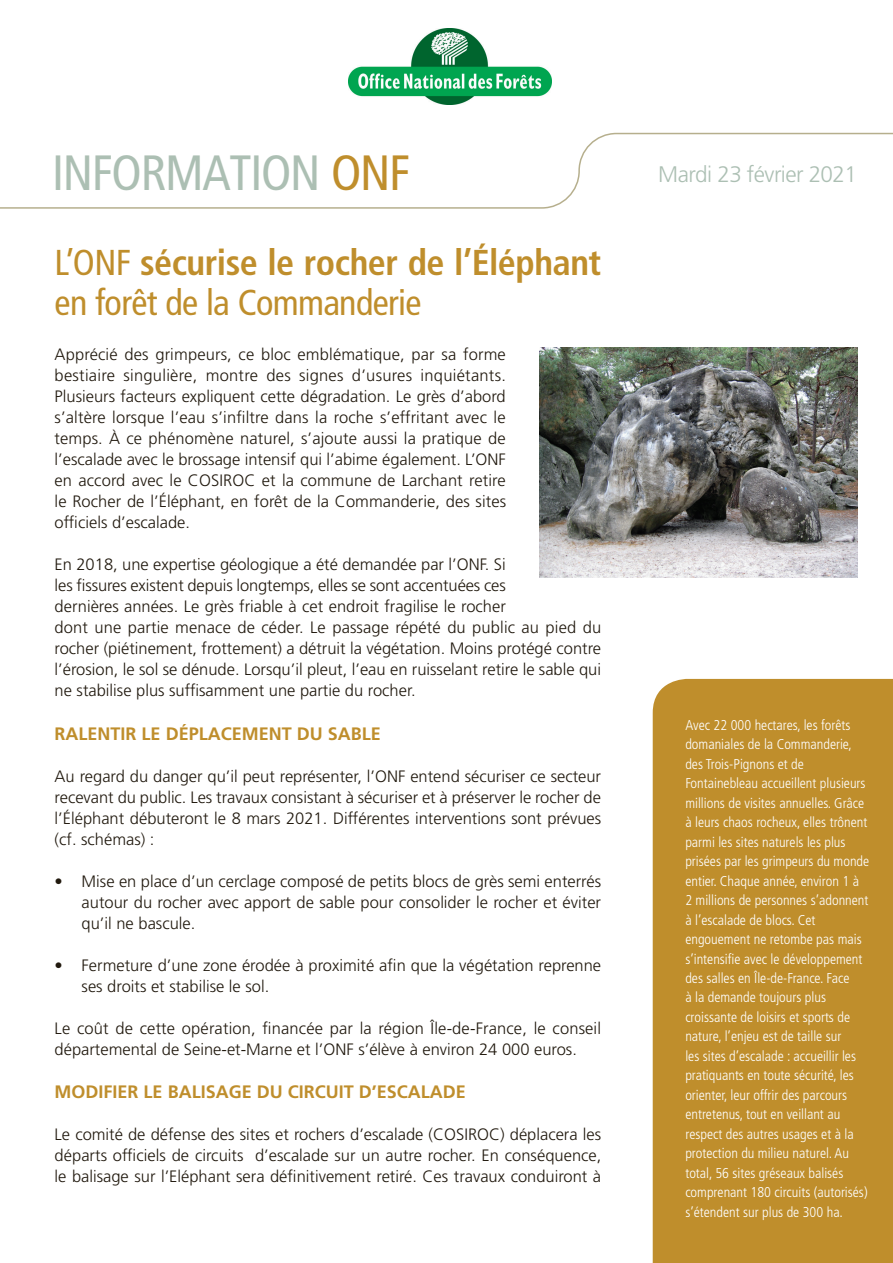
<style>
.page{position:relative;width:893px;height:1263px;background:#fff}
.page>*{position:absolute;margin:0;border:0;box-sizing:border-box;transform-origin:0 0}
.t1{font:condensed 49.5px "Frutiger LT Std";letter-spacing:-.025em;color:#acbfb3}
.t2{font:700 condensed 36px/40.5px "Frutiger LT Std";letter-spacing:-.015em;color:#bf8e2c}
.t3{font:300 22.5px "Frutiger LT Std";letter-spacing:-.025em;color:#acbfb3}
.t4{font:700 18px "Frutiger LT Std";color:#bf8e2c}
.t5{font:300 16.5px/21px "Frutiger LT Std";color:#21190e;text-align:justify}
.t6{font:300 condensed 14.25px/19.5px "Frutiger LT Std";color:#fff}
.s1{color:#bf8e2c}
.s2{font-weight:400}
</style>
<div class="page">
<div style="left:653px;top:679px;width:240px;height:584px;background:#bf8e2c"></div>
<svg style="left:0;top:132px;width:893px;height:77px"></svg>
<img style="left:349px;top:28px;width:202px;height:76px">
<img style="left:540px;top:348px;width:318px;height:229px">
<h1 class="t1" style="left:52px;top:144px;width:360px">INFORMATION <span class="s1">ONF</span></h1>
<h2 class="t2" style="left:55px;top:242px;width:548px"><span class="s2">L’ONF</span> sécurise le rocher de l’Éléphant <span class="s2">en forêt de la Commanderie</span></h2>
<p class="t5" style="left:55px;top:344px;width:453px">Apprécié des grimpeurs, ce bloc emblématique, par sa forme bestiaire singulière, montre des signes d’usures inquiétants.<br>Plusieurs facteurs expliquent cette dégradation. Le grès d’abord s’altère lorsque l’eau s’infiltre dans la roche s’effritant avec le temps. à ce phénomène naturel, s’ajoute aussi la pratique de l’escalade avec le brossage intensif qui l’abime également. L’ONF en accord avec le COSIROC et la commune de Larchant retire le Rocher de l’Éléphant, en forêt de la Commanderie, des sites officiels d’escalade.</p>
<p class="t5" style="left:55px;top:554px;width:548px;text-align:left">En 2018, une expertise géologique a été demandée par l’ONF. Si<br>les fissures existent depuis longtemps, elles se sont accentuées ces<br>dernières années. Le grès friable à cet endroit fragilise le rocher<br>dont une partie menace de céder. Le passage répété du public au pied du rocher (piétinement, frottement) a détruit la végétation. Moins protégé contre l’érosion, le sol se dénude. Lorsqu’il pleut, l’eau en ruisselant retire le sable qui ne stabilise plus suffisamment une partie du rocher.</p>
<p class="t4" style="left:55px;top:723px;width:328px">RALENTIR LE DÉPLACEMENT DU SABLE</p>
<p class="t5" style="left:55px;top:766px;width:548px">Au regard du danger qu’il peut représenter, l’ONF entend sécuriser ce secteur recevant du public. Les travaux consistant à sécuriser et à préserver le rocher de l’éléphant débuteront le 8 mars 2021. Différentes interventions sont prévues (cf. schémas) :</p>
<p class="t5" style="left:82px;top:871px;width:521px;text-indent:-27px">• Mise en place d’un cerclage composé de petits blocs de grès semi enterrés autour du rocher avec apport de sable pour consolider le rocher et éviter qu’il ne bascule.</p>
<p class="t5" style="left:82px;top:955px;width:521px;text-indent:-27px">• Fermeture d’une zone érodée à proximité afin que la végétation reprenne ses droits et stabilise le sol.</p>
<p class="t5" style="left:55px;top:1018px;width:548px">Le coût de cette opération, financée par la région Île-de-France, le conseil départemental de Seine-et-Marne et l’ONF s’élève à environ 24 000 euros.</p>
<p class="t4" style="left:55px;top:1081px;width:413px">M ODIFIER LE BALISAGE DU CIRCUIT D’ESCALADE</p>
<p class="t5" style="left:55px;top:1124px;width:548px">Le comité de défense des sites et rochers d’escalade (COSIROC) déplacera les départs officiels de circuits d’escalade sur un autre rocher. En conséquence, le balisage sur l’Eléphant sera définitivement retiré. Ces travaux conduiront à</p>
<h3 class="t3" style="left:658px;top:162px;width:200px">Mardi 23 février 2021</h3>
<p class="t6" style="left:685px;top:715px;width:185px">Avec 22 000 hectares, les forêts domaniales de la Commanderie, des Trois-Pignons et de Fontainebleau accueillent plusieurs millions de visites annuelles. Grâce à leurs chaos rocheux, elles trônent parmi les sites naturels les plus prisées par les grimpeurs du monde entier. Chaque année, environ 1 à 2 millions de personnes s’adonnent à l’escalade de blocs. Cet engouement ne retombe pas mais s’intensifie avec le développement des salles en Île-de-France. Face<br>à la demande toujours plus croissante de loisirs et sports de nature, l’enjeu est de taille sur<br>les sites d’escalade : accueillir les pratiquants en toute sécurité, les orienter, leur offrir des parcours entretenus, tout en veillant au respect des autres usages et à la protection du milieu naturel. Au total, 56 sites gréseaux balisés comprenant 180 circuits (autorisés) s’étendent sur plus de 300 ha.</p>
</div>
